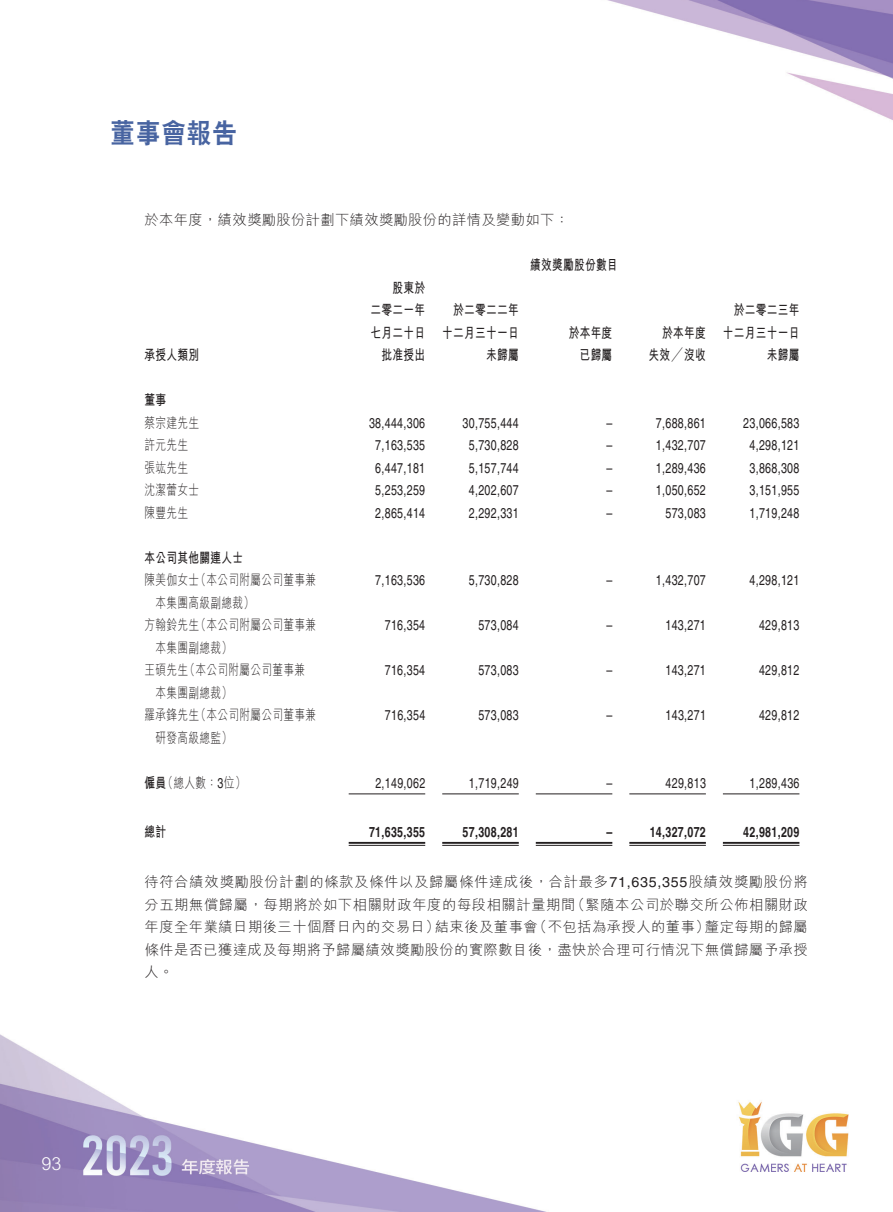
<style>
.page{position:relative;width:893px;height:1212px;background:#fff}
.page>*{position:absolute;margin:0;border:0;box-sizing:border-box;transform-origin:0 0}
.t1{font:800 27px "C Hei 2 HK";letter-spacing:.05em;color:#4864a1;scale:.9 1}
.t2{font:300 18px "M Hei HK";color:#fff}
.t3{font:14.25px "Helvetica LT Std";letter-spacing:.03em;color:#231f20;scale:.75 1}
.t4{font:300 14.25px/22.5px "M Hei HK";letter-spacing:.035em;color:#231f20;text-align:right}
.t5{font:300 14.25px/22.5px "M Hei HK";letter-spacing:.035em;color:#231f20;scale:.75 1}
.t6{font:700 14.25px/22.5px "M Hei HK";letter-spacing:.03em;color:#231f20;text-align:right;scale:.75 1}
.t7{font:700 14.25px "Helvetica LT Std";letter-spacing:.03em;color:#231f20;scale:.75 1}
.s1{font-family:"Helvetica LT Std";font-weight:400}
</style>
<div class="page">
<img style="left:0;top:0;width:893px;height:1212px">
<hr style="left:349px;top:793px;width:76px;height:1px;background:#231f20">
<hr style="left:442px;top:793px;width:77px;height:1px;background:#231f20">
<hr style="left:536px;top:793px;width:76px;height:1px;background:#231f20">
<hr style="left:629px;top:793px;width:77px;height:1px;background:#231f20">
<hr style="left:723px;top:793px;width:76px;height:1px;background:#231f20">
<hr style="left:349px;top:842px;width:76px;height:2px;background:#231f20">
<hr style="left:349px;top:845px;width:76px;height:1px;background:#231f20">
<hr style="left:442px;top:842px;width:77px;height:2px;background:#231f20">
<hr style="left:442px;top:845px;width:77px;height:1px;background:#231f20">
<hr style="left:536px;top:842px;width:76px;height:2px;background:#231f20">
<hr style="left:536px;top:845px;width:76px;height:1px;background:#231f20">
<hr style="left:629px;top:842px;width:77px;height:2px;background:#231f20">
<hr style="left:629px;top:845px;width:77px;height:1px;background:#231f20">
<hr style="left:723px;top:842px;width:76px;height:2px;background:#231f20">
<hr style="left:723px;top:845px;width:76px;height:1px;background:#231f20">
<h1 class="t1" style="left:111px;top:115px;width:142px">董事會報告</h1>
<p class="t4" style="left:145px;top:209px;width:426px">於本年度，績效獎勵股份計劃下績效獎勵股份的詳情及變動如下：</p>
<p class="t6" style="left:530px;top:253px;width:118px">績效獎勵股份數目</p>
<p class="t6" style="left:145px;top:343px;width:74px">承授人類別</p>
<p class="t6" style="left:371px;top:275px;width:74px">股東於<br>二零二一年七月二十日批准授出</p>
<p class="t6" style="left:442px;top:298px;width:104px">於二零二二年十二月三十一日未歸屬</p>
<p class="t6" style="left:569px;top:320px;width:60px">於本年度已歸屬</p>
<p class="t6" style="left:649px;top:320px;width:78px">於本年度失效╱沒收</p>
<p class="t6" style="left:723px;top:298px;width:104px">於二零二三年十二月三十一日未歸屬</p>
<p class="t6" style="left:145px;top:388px;width:30px">董事</p>
<p class="t5" style="left:145px;top:411px;width:74px">蔡宗建先生</p>
<p class="t3" style="left:369px;top:415px;width:76px">38,444,306</p>
<p class="t3" style="left:463px;top:415px;width:76px">30,755,444</p>
<p class="t3" style="left:606px;top:415px;width:9px">–</p>
<p class="t3" style="left:656px;top:415px;width:68px">7,688,861</p>
<p class="t3" style="left:743px;top:415px;width:76px">23,066,583</p>
<p class="t5" style="left:145px;top:434px;width:60px">許元先生</p>
<p class="t3" style="left:375px;top:437px;width:68px">7,163,535</p>
<p class="t3" style="left:469px;top:437px;width:68px">5,730,828</p>
<p class="t3" style="left:606px;top:437px;width:9px">–</p>
<p class="t3" style="left:656px;top:437px;width:68px">1,432,707</p>
<p class="t3" style="left:749px;top:437px;width:68px">4,298,121</p>
<p class="t5" style="left:145px;top:456px;width:60px">張竑先生</p>
<p class="t3" style="left:375px;top:460px;width:68px">6,447,181</p>
<p class="t3" style="left:469px;top:460px;width:68px">5,157,744</p>
<p class="t3" style="left:606px;top:460px;width:9px">–</p>
<p class="t3" style="left:656px;top:460px;width:68px">1,289,436</p>
<p class="t3" style="left:749px;top:460px;width:68px">3,868,308</p>
<p class="t5" style="left:145px;top:479px;width:74px">沈潔蕾女士</p>
<p class="t3" style="left:375px;top:482px;width:68px">5,253,259</p>
<p class="t3" style="left:469px;top:482px;width:68px">4,202,607</p>
<p class="t3" style="left:606px;top:482px;width:9px">–</p>
<p class="t3" style="left:656px;top:482px;width:68px">1,050,652</p>
<p class="t3" style="left:749px;top:482px;width:68px">3,151,955</p>
<p class="t5" style="left:145px;top:501px;width:60px">陳豐先生</p>
<p class="t6" style="left:145px;top:545px;width:133px">本公司其他關連人士</p>
<p class="t5" style="left:195px;top:569px;width:162px">（本公司附屬公司董事兼</p>
<p class="t3" style="left:375px;top:505px;width:68px">2,865,414</p>
<p class="t3" style="left:469px;top:505px;width:68px">2,292,331</p>
<p class="t3" style="left:665px;top:505px;width:55px">573,083</p>
<p class="t3" style="left:749px;top:505px;width:68px">1,719,248</p>
<p class="t3" style="left:606px;top:505px;width:9px">–</p>
<p class="t5" style="left:156px;top:569px;width:133px;text-indent:-11px">陳美伽女士<br>本集團高級副總裁(</p>
<p class="t3" style="left:749px;top:572px;width:68px">4,298,121</p>
<p class="t3" style="left:375px;top:572px;width:68px">7,163,536</p>
<p class="t3" style="left:469px;top:572px;width:68px">5,730,828</p>
<p class="t3" style="left:656px;top:572px;width:68px">1,432,707</p>
<p class="t3" style="left:606px;top:572px;width:9px">–</p>
<p class="t5" style="left:196px;top:614px;width:162px">（本公司附屬公司董事兼</p>
<p class="t5" style="left:156px;top:614px;width:104px;text-indent:-11px">方翰鈴先生<br>本集團副總裁(</p>
<p class="t3" style="left:759px;top:617px;width:55px">429,813</p>
<p class="t3" style="left:385px;top:617px;width:55px">716,354</p>
<p class="t3" style="left:478px;top:617px;width:55px">573,084</p>
<p class="t3" style="left:665px;top:617px;width:55px">143,271</p>
<p class="t3" style="left:606px;top:617px;width:9px">–</p>
<p class="t5" style="left:185px;top:659px;width:162px">（本公司附屬公司董事兼</p>
<p class="t5" style="left:156px;top:659px;width:104px;text-indent:-11px">王碩先生<br>本集團副總裁(</p>
<p class="t3" style="left:759px;top:662px;width:55px">429,812</p>
<p class="t3" style="left:385px;top:662px;width:55px">716,354</p>
<p class="t3" style="left:478px;top:662px;width:55px">573,083</p>
<p class="t3" style="left:665px;top:662px;width:55px">143,271</p>
<p class="t3" style="left:606px;top:662px;width:9px">–</p>
<p class="t5" style="left:196px;top:704px;width:162px">（本公司附屬公司董事兼</p>
<p class="t5" style="left:156px;top:704px;width:104px;text-indent:-11px">羅承鋒先生<br>研發高級總監(</p>
<p class="t3" style="left:759px;top:707px;width:55px">429,812</p>
<p class="t3" style="left:385px;top:707px;width:55px">716,354</p>
<p class="t3" style="left:478px;top:707px;width:55px">573,083</p>
<p class="t3" style="left:665px;top:707px;width:55px">143,271</p>
<p class="t3" style="left:606px;top:707px;width:9px">–</p>
<p class="t5" style="left:163px;top:771px;width:113px">（總人數：<span class="s1">3</span>位(</p>
<p class="t6" style="left:145px;top:770px;width:30px">僱員</p>
<p class="t3" style="left:375px;top:775px;width:68px">2,149,062</p>
<p class="t3" style="left:469px;top:775px;width:68px">1,719,249</p>
<p class="t3" style="left:606px;top:775px;width:9px">–</p>
<p class="t3" style="left:665px;top:775px;width:55px">429,813</p>
<p class="t3" style="left:750px;top:775px;width:68px">1,289,436</p>
<p class="t6" style="left:145px;top:820px;width:30px">總計</p>
<p class="t4" style="left:145px;top:870px;width:665px">待符合績效獎勵股份計劃的條款及條件以及歸屬條件達成後，合計最多<span class="s1">71,635,355</span>股績效獎勵股份將（緊隨本公司於聯交所公佈相關財政</p>
<p class="t7" style="left:369px;top:824px;width:76px">71,635,355</p>
<p class="t7" style="left:463px;top:824px;width:76px">57,308,281</p>
<p class="t7" style="left:650px;top:824px;width:76px">14,327,072</p>
<p class="t7" style="left:743px;top:824px;width:76px">42,981,209</p>
<p class="t7" style="left:606px;top:824px;width:9px">–</p>
<p class="t4" style="left:145px;top:893px;width:432px">分五期無償歸屬，每期將於如下相關財政年度的每段相關計量期間</p>
<p class="t4" style="left:145px;top:915px;width:665px;text-align:left">年度全年業績日期後三十個曆日內的交易日）<br>條件是否已獲達成及每期將予歸屬績效獎勵股份的實際數目後，盡快於合理可行情況下無償歸屬予承授人。</p>
<p class="t4" style="left:533px;top:915px;width:178px">（不包括為承授人的董事）</p>
<p class="t4" style="left:435px;top:915px;width:104px">結束後及董事會</p>
<p class="t4" style="left:705px;top:915px;width:104px">釐定每期的歸屬</p>
<p class="t2" style="left:41px;top:1154px;width:22px">93</p>
</div>
